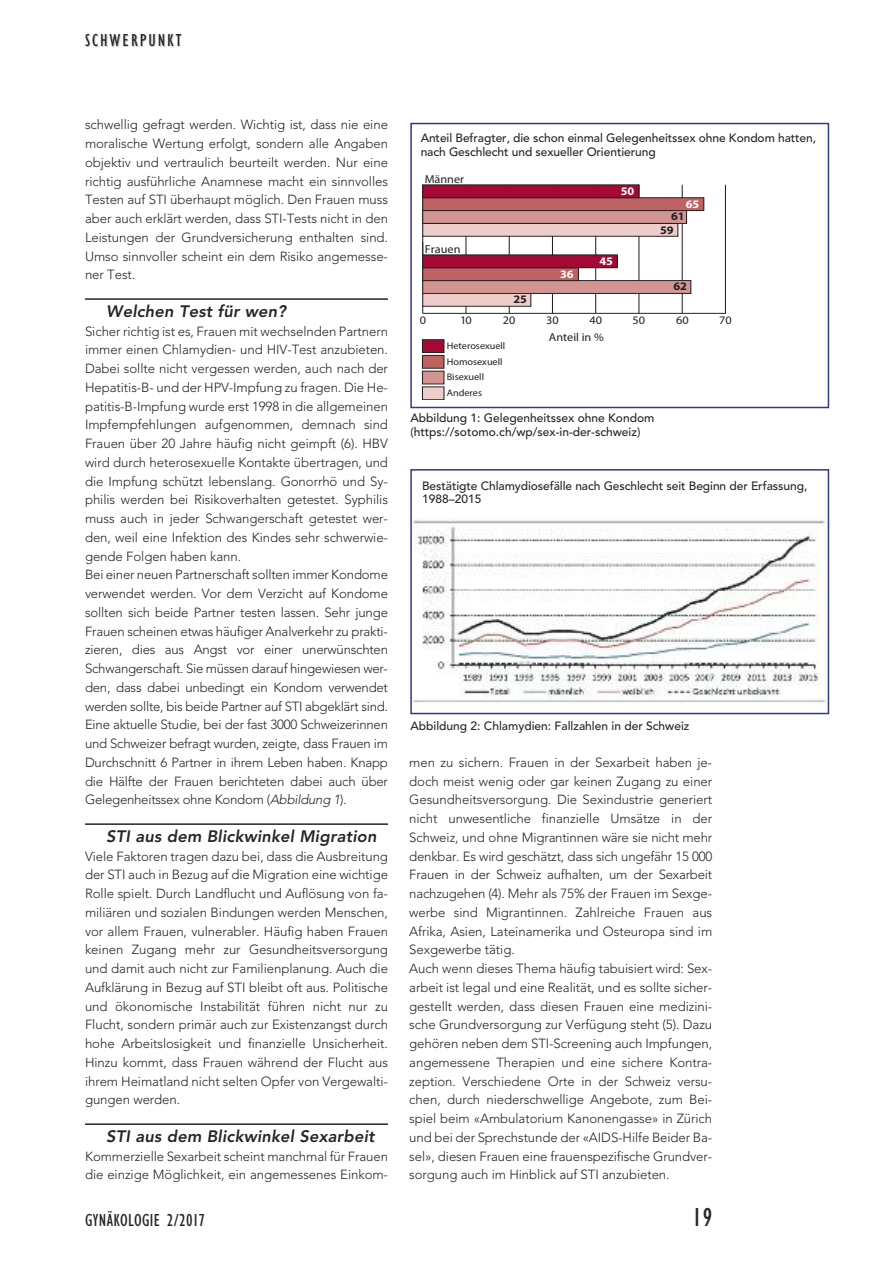
<style>
.page{position:relative;width:893px;height:1263px;background:#fff}
.page>*{position:absolute;margin:0;border:0;box-sizing:border-box;transform-origin:0 0}
.t1{font:condensed 27px "Gill Sans";color:#272627}
.t2{font:condensed 18px "Gill Sans";letter-spacing:.02em;color:#272627}
.t3{font:condensed 18px "Gill Sans";letter-spacing:.11em;color:#272627}
.t4{font:italic 800 16.5px "Avenir";letter-spacing:.01em;color:#272627}
.t5{font:300 13.2px/18.8px "Avenir";letter-spacing:-.005em;color:#272627}
.t6{font:500 12px/13.5px "Avenir";letter-spacing:-.005em;color:#272627}
.t7{font:11.55px "Myriad Pro";color:#231f20;scale:1.06 1}
.t8{font:700 11.55px "Myriad Pro";color:#fff;scale:1.06 1}
.t9{font:700 11.55px/13.2px "Myriad Pro";color:#231f20;scale:1.06 1}
.t10{font:9.6px/15.9px "Myriad Pro";color:#231f20;scale:1.06 1}
.s1{font-style:italic}
</style>
<div class="page">
<hr style="left:85px;top:298px;width:303px;height:2px;background:#272627">
<hr style="left:85px;top:823px;width:303px;height:2px;background:#272627">
<hr style="left:85px;top:1123px;width:303px;height:2px;background:#272627">
<hr style="left:466px;top:185px;width:1px;height:128px;background:#231f20">
<hr style="left:509px;top:185px;width:1px;height:128px;background:#231f20">
<hr style="left:552px;top:185px;width:1px;height:128px;background:#231f20">
<hr style="left:595px;top:185px;width:1px;height:128px;background:#231f20">
<hr style="left:639px;top:185px;width:1px;height:128px;background:#231f20">
<hr style="left:682px;top:185px;width:1px;height:128px;background:#231f20">
<hr style="left:725px;top:185px;width:1px;height:128px;background:#231f20">
<hr style="left:423px;top:313px;width:303px;height:1px;background:#231f20">
<hr style="left:422px;top:185px;width:1px;height:128px;background:#231f20">
<div style="left:423px;top:293px;width:108px;height:13px;background:#eccdc9"></div>
<div style="left:423px;top:281px;width:268px;height:12px;background:#d49592"></div>
<div style="left:422px;top:280px;width:269px;height:14px;border:1px solid #231f20"></div>
<div style="left:423px;top:268px;width:155px;height:13px;background:#be6262"></div>
<div style="left:422px;top:267px;width:157px;height:14px;border:1px solid #231f20"></div>
<div style="left:423px;top:255px;width:194px;height:13px;background:#a30933"></div>
<div style="left:422px;top:255px;width:196px;height:13px;border:1px solid #231f20"></div>
<div style="left:423px;top:223px;width:255px;height:13px;background:#eccdc9"></div>
<div style="left:423px;top:211px;width:263px;height:12px;background:#d49592"></div>
<div style="left:422px;top:210px;width:265px;height:14px;border:1px solid #231f20"></div>
<div style="left:423px;top:198px;width:281px;height:13px;background:#be6262"></div>
<div style="left:422px;top:197px;width:282px;height:14px;border:1px solid #231f20"></div>
<div style="left:423px;top:185px;width:216px;height:13px;background:#a30933"></div>
<div style="left:422px;top:185px;width:217px;height:13px;border:1px solid #231f20"></div>
<div style="left:422px;top:387px;width:22px;height:13px;background:#eccdc9"></div>
<div style="left:422px;top:387px;width:22px;height:13px;border:1px solid #231f20"></div>
<div style="left:422px;top:371px;width:22px;height:13px;background:#d49592"></div>
<div style="left:422px;top:355px;width:22px;height:13px;background:#be6262"></div>
<div style="left:422px;top:355px;width:22px;height:13px;border:1px solid #231f20"></div>
<div style="left:422px;top:340px;width:22px;height:12px;background:#a30933"></div>
<div style="left:422px;top:339px;width:22px;height:14px;border:1px solid #231f20"></div>
<div style="left:410px;top:123px;width:419px;height:285px;border:2px solid #34368f"></div>
<img style="left:413px;top:517px;width:413px;height:186px">
<div style="left:410px;top:469px;width:419px;height:245px;border:2px solid #34368f"></div>
<h2 class="t3" style="left:85px;top:33px;width:98px">SCHWERPUNKT</h2>
<p class="t5" style="left:85px;top:115px;width:304px;text-align:justify">schwellig gefragt werden. Wichtig ist, dass nie eine moralische Wertung erfolgt, sondern alle Angaben objektiv und vertraulich beurteilt werden. Nur eine richtig ausführliche Anamnese macht ein sinnvolles Testen auf STI überhaupt möglich. Den Frauen muss aber auch erklärt werden, dass STI-Tests nicht in den Leistungen der Grundversicherung enthalten sind.<br>Umso sinnvoller scheint ein dem Risiko angemesse&shy;ner Test.</p>
<p class="t4" style="left:106px;top:301px;width:181px">Welchen Test für wen?</p>
<p class="t5" style="left:85px;top:322px;width:304px">Sicher richtig ist es, Frauen mit wechselnden Partnern immer einen Chlamydien- und HIV-Test anzubieten.<br>Dabei sollte nicht vergessen werden, auch nach der Hepatitis-B- und der HPV-Impfung zu fragen. Die He&shy;patitis-B-Impfung wurde erst 1998 in die allgemeinen Impfempfehlungen aufgenommen, demnach sind Frauen über 20 Jahre häufig nicht geimpft (6). HBV wird durch heterosexuelle Kontakte übertragen, und die Impfung schützt lebenslang. Gonorrhö und Sy&shy;philis werden bei Risikoverhalten getestet. Syphilis muss auch in jeder Schwangerschaft getestet wer&shy;den, weil eine Infektion des Kindes sehr schwerwie&shy;gende Folgen haben kann.<br>Bei einer neuen Partnerschaft sollten immer Kondome verwendet werden. Vor dem Verzicht auf Kondome sollten sich beide Partner testen lassen. Sehr junge Frauen scheinen etwas häufiger Analverkehr zu prakti&shy;zieren, dies aus Angst vor einer unerwünschten Schwangerschaft. Sie müssen darauf hingewiesen wer&shy;den, dass dabei unbedingt ein Kondom verwendet werden sollte, bis beide Partner auf STI abgeklärt sind.<br>Eine aktuelle Studie, bei der fast 3000 Schweizerinnen und Schweizer befragt wurden, zeigte, dass Frauen im Durchschnitt 6 Partner in ihrem Leben haben. Knapp die Hälfte der Frauen berichteten dabei auch über Gelegenheitssex ohne Kondom (<span class="s1">Abbildung 1</span>).</p>
<p class="t4" style="left:106px;top:826px;width:272px">STI aus dem Blickwinkel Migration</p>
<p class="t5" style="left:85px;top:847px;width:304px;text-align:justify">Viele Faktoren tragen dazu bei, dass die Ausbreitung der STI auch in Bezug auf die Migration eine wichtige Rolle spielt. Durch Landflucht und Auflösung von fa&shy;miliären und sozialen Bindungen werden Menschen, vor allem Frauen, vulnerabler. Häufig haben Frauen keinen Zugang mehr zur Gesundheitsversorgung und damit auch nicht zur Familienplanung. Auch die Aufklärung in Bezug auf STI bleibt oft aus. Politische und ökonomische Instabilität führen nicht nur zu Flucht, sondern primär auch zur Existenzangst durch hohe Arbeitslosigkeit und finanzielle Unsicherheit.<br>Hinzu kommt, dass Frauen während der Flucht aus ihrem Heimatland nicht selten Opfer von Vergewalti&shy;gungen werden.</p>
<p class="t4" style="left:106px;top:1126px;width:270px">STI aus dem Blickwinkel Sexarbeit</p>
<p class="t5" style="left:85px;top:1147px;width:304px">Kommerzielle Sexarbeit scheint manchmal für Frauen die einzige Möglichkeit, ein angemessenes Einkom-</p>
<p class="t6" style="left:421px;top:131px;width:397px">Anteil Befragter, die schon einmal Gelegenheitssex ohne Kondom hatten, nach Geschlecht und sexueller Orientierung</p>
<p class="t7" style="left:425px;top:175px;width:39px">Männer</p>
<p class="t7" style="left:425px;top:245px;width:35px">Frauen</p>
<p class="t9" style="left:513px;top:294px;width:14px">25</p>
<p class="t8" style="left:560px;top:270px;width:14px">36</p>
<p class="t8" style="left:621px;top:187px;width:14px">50</p>
<p class="t8" style="left:599px;top:257px;width:14px">45</p>
<p class="t8" style="left:686px;top:200px;width:14px">65</p>
<p class="t9" style="left:660px;top:211px;width:25px;text-indent:11px">61<br>59</p>
<p class="t9" style="left:673px;top:281px;width:14px">62</p>
<p class="t7" style="left:420px;top:315px;width:7px">0</p>
<p class="t7" style="left:460px;top:315px;width:12px">10</p>
<p class="t7" style="left:503px;top:315px;width:13px">20</p>
<p class="t7" style="left:546px;top:315px;width:13px">30</p>
<p class="t7" style="left:589px;top:315px;width:13px">40</p>
<p class="t7" style="left:632px;top:315px;width:13px">50</p>
<p class="t7" style="left:676px;top:315px;width:13px">60</p>
<p class="t7" style="left:719px;top:315px;width:13px">70</p>
<p class="t7" style="left:549px;top:333px;width:53px">Anteil in %</p>
<p class="t10" style="left:447px;top:338px;width:57px">Heterosexuell<br>Homosexuell<br>Bisexuell<br>Anderes</p>
<p class="t6" style="left:410px;top:411px;width:246px">Abbildung 1: Gelegenheitssex ohne Kondom (https://sotomo.ch/wp/sex-in-der-schweiz)</p>
<p class="t6" style="left:422px;top:478px;width:387px">Bestätigte Chlamydiosefälle nach Geschlecht seit Beginn der Erfassung,<br>1988–2015</p>
<p class="t6" style="left:410px;top:718px;width:281px">Abbildung 2: Chlamydien: Fallzahlen in der Schweiz</p>
<p class="t5" style="left:409px;top:753px;width:304px">men zu sichern. Frauen in der Sexarbeit haben je&shy;doch meist wenig oder gar keinen Zugang zu einer Gesundheitsversorgung. Die Sexindustrie generiert nicht unwesentliche finanzielle Umsätze in der Schweiz, und ohne Migrantinnen wäre sie nicht mehr denkbar. Es wird geschätzt, dass sich ungefähr 15 000<br>Frauen in der Schweiz aufhalten, um der Sexarbeit nachzugehen (4). Mehr als 75% der Frauen im Sexge&shy;werbe sind Migrantinnen. Zahlreiche Frauen aus Afrika, Asien, Lateinamerika und Osteuropa sind im Sexgewerbe tätig.<br>Auch wenn dieses Thema häufig tabuisiert wird: Sex&shy;arbeit ist legal und eine Realität, und es sollte sicher&shy;gestellt werden, dass diesen Frauen eine medizini&shy;sche Grundversorgung zur Verfügung steht (5). Dazu gehören neben dem STI-Screening auch Impfungen, angemessene Therapien und eine sichere Kontra&shy;zeption. Verschiedene Orte in der Schweiz versu&shy;chen, durch niederschwellige Angebote, zum Bei&shy;spiel beim «Ambulatorium Kanonengasse» in Zürich und bei der Sprechstunde der «AIDS-Hilfe Beider Ba&shy;sel», diesen Frauen eine frauenspezifische Grundver&shy;sorgung auch im Hinblick auf STI anzubieten.</p>
<h2 class="t2" style="left:85px;top:1213px;width:122px">GYNÄKOLOGIE 2/2017</h2>
<h1 class="t1" style="left:692px;top:1207px;width:22px">19</h1>
</div>
